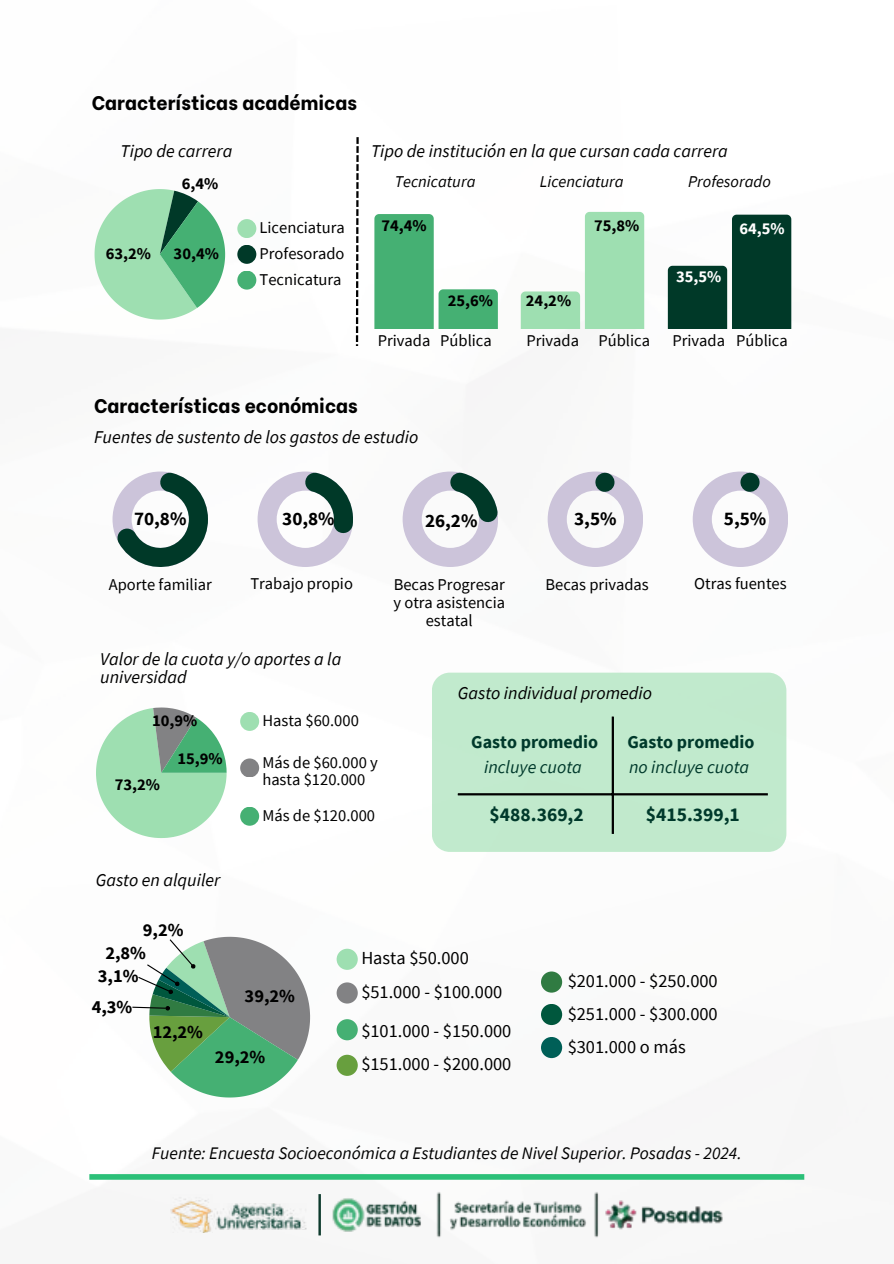
<style>
.page{position:relative;width:894px;height:1264px;background:#fff}
.page>*{position:absolute;margin:0;border:0;box-sizing:border-box;transform-origin:0 0}
.t1{font:800 19.5px "Be Vietnam";color:#000}
.t2{font:700 19.5px "Source Sans Pro";color:#00392b}
.t3{font:700 19.2px "Source Sans Pro";color:#000}
.t4{font:18.3px/33.6px "Source Sans Pro";color:#000}
.t5{font:700 18.3px/31px "Source Sans Pro";color:#000;text-align:center}
.t6{font:italic 18px/18px "Source Sans Pro";color:#000}
.t7{font:700 18px "Source Sans Pro";color:#00392b}
.t8{font:italic 18px "Source Sans Pro";color:#00392b}
.t9{font:italic 17.7px "Source Sans Pro";color:#000}
.t10{font:16.5px/25.8px "Source Sans Pro";color:#000;text-align:justify}
.t11{font:700 16.5px "Source Sans Pro";color:#000}
.t12{font:italic 16.5px "Source Sans Pro";color:#000}
.t13{font:700 16.5px "Source Sans Pro";color:#fff}
</style>
<div class="page">
<div style="left:89px;top:1174px;width:715px;height:5px;background:#2bc078"></div>
<img style="left:171px;top:1197px;width:41px;height:34px">
<img style="left:213px;top:1203px;width:93px;height:26px">
<img style="left:318px;top:1191px;width:282px;height:47px">
<img style="left:605px;top:1200px;width:117px;height:30px">
<hr style="left:318px;top:1194px;width:3px;height:41px;background:#0e3b2d">
<svg style="left:374px;top:214px;width:123px;height:115px"></svg>
<svg style="left:667px;top:215px;width:124px;height:113px"></svg>
<svg style="left:520px;top:212px;width:124px;height:117px"></svg>
<svg style="left:94px;top:189px;width:131px;height:130px"></svg>
<svg style="left:356px;top:137px;width:2px;height:209px"></svg>
<div style="left:237px;top:219px;width:19px;height:19px;background:#9edfb1;border-radius:50%"></div>
<div style="left:237px;top:245px;width:19px;height:19px;background:#003928;border-radius:50%"></div>
<div style="left:237px;top:270px;width:19px;height:19px;background:#45b073;border-radius:50%"></div>
<svg style="left:112px;top:471px;width:96px;height:96px"></svg>
<svg style="left:257px;top:471px;width:96px;height:96px"></svg>
<svg style="left:402px;top:471px;width:96px;height:96px"></svg>
<svg style="left:692px;top:471px;width:96px;height:96px"></svg>
<svg style="left:547px;top:471px;width:96px;height:96px"></svg>
<svg style="left:96px;top:707px;width:130px;height:131px"></svg>
<div style="left:240px;top:712px;width:19px;height:19px;background:#9edfb1;border-radius:50%"></div>
<div style="left:240px;top:758px;width:19px;height:19px;background:#828284;border-radius:50%"></div>
<div style="left:240px;top:806px;width:19px;height:19px;background:#45b073;border-radius:50%"></div>
<div style="left:336px;top:948px;width:21px;height:21px;background:#9edfb1;border-radius:50%"></div>
<div style="left:336px;top:982px;width:21px;height:21px;background:#828284;border-radius:50%"></div>
<div style="left:336px;top:1019px;width:21px;height:21px;background:#45b073;border-radius:50%"></div>
<div style="left:336px;top:1054px;width:21px;height:21px;background:#689f3e;border-radius:50%"></div>
<div style="left:541px;top:971px;width:21px;height:21px;background:#307b42;border-radius:50%"></div>
<div style="left:541px;top:1003px;width:21px;height:22px;background:#00573d;border-radius:50%"></div>
<div style="left:541px;top:1036px;width:21px;height:22px;background:#005f57;border-radius:50%"></div>
<svg style="left:132px;top:936px;width:178px;height:161px"></svg>
<div style="left:432px;top:672px;width:354px;height:180px;background:#c1eacd"></div>
<hr style="left:611px;top:716px;width:2px;height:118px;background:#000">
<hr style="left:457px;top:793px;width:310px;height:2px;background:#000">
<p class="t1" style="left:92px;top:87px;width:267px">Características académicas</p>
<p class="t6" style="left:120px;top:142px;width:113px">Tipo de carrera</p>
<p class="t11" style="left:182px;top:172px;width:38px">6,4%</p>
<p class="t11" style="left:106px;top:242px;width:47px">63,2%</p>
<p class="t11" style="left:173px;top:242px;width:47px">30,4%</p>
<p class="t10" style="left:259px;top:215px;width:87px">Licenciatura Profesorado Tecnicatura</p>
<p class="t6" style="left:371px;top:142px;width:358px">Tipo de institución en la que cursan cada carrera</p>
<p class="t12" style="left:394px;top:171px;width:82px">Tecnicatura</p>
<p class="t12" style="left:539px;top:171px;width:85px">Licenciatura</p>
<p class="t12" style="left:688px;top:171px;width:84px">Profesorado</p>
<p class="t11" style="left:381px;top:214px;width:47px">74,4%</p>
<p class="t10" style="left:377px;top:327px;width:54px">Privada</p>
<p class="t11" style="left:447px;top:289px;width:47px">25,6%</p>
<p class="t10" style="left:440px;top:327px;width:53px">Pública</p>
<p class="t11" style="left:594px;top:214px;width:47px">75,8%</p>
<p class="t11" style="left:526px;top:289px;width:47px">24,2%</p>
<p class="t10" style="left:526px;top:327px;width:125px">Privada Pública</p>
<p class="t13" style="left:676px;top:265px;width:47px">35,5%</p>
<p class="t13" style="left:739px;top:217px;width:47px">64,5%</p>
<p class="t10" style="left:672px;top:327px;width:117px">Privada Pública</p>
<p class="t1" style="left:94px;top:390px;width:265px">Características económicas</p>
<p class="t6" style="left:94px;top:427px;width:326px">Fuentes de sustento de los gastos de estudio</p>
<p class="t3" style="left:134px;top:506px;width:54px">70,8%</p>
<p class="t3" style="left:282px;top:506px;width:54px">30,8%</p>
<p class="t3" style="left:425px;top:507px;width:54px">26,2%</p>
<p class="t3" style="left:574px;top:506px;width:44px">3,5%</p>
<p class="t3" style="left:723px;top:506px;width:44px">5,5%</p>
<p class="t10" style="left:109px;top:571px;width:104px">Aporte familiar</p>
<p class="t10" style="left:250px;top:570px;width:104px">Trabajo propio</p>
<p class="t10" style="left:393px;top:575px;width:113px;line-height:18px;text-align:center">Becas Progresar y otra asistencia estatal</p>
<p class="t10" style="left:545px;top:571px;width:105px">Becas privadas</p>
<p class="t10" style="left:694px;top:570px;width:94px">Otras fuentes</p>
<p class="t6" style="left:100px;top:650px;width:242px">Valor de la cuota y/o aportes a la universidad</p>
<p class="t6" style="left:457px;top:683px;width:196px">Gasto individual promedio</p>
<p class="t11" style="left:152px;top:709px;width:47px">10,9%</p>
<p class="t11" style="left:115px;top:773px;width:47px">73,2%</p>
<p class="t11" style="left:177px;top:747px;width:47px">15,9%</p>
<p class="t6" style="left:96px;top:870px;width:126px">Gasto en alquiler</p>
<p class="t5" style="left:143px;top:914px;width:42px">9,2%</p>
<p class="t10" style="left:262px;top:707px;width:98px">Hasta $60.000</p>
<p class="t10" style="left:262px;top:754px;width:117px;line-height:16.8px">Más de $60.000 y hasta $120.000</p>
<p class="t10" style="left:262px;top:802px;width:114px">Más de $120.000</p>
<p class="t7" style="left:471px;top:730px;width:128px">Gasto promedio</p>
<p class="t8" style="left:484px;top:755px;width:99px">incluye cuota</p>
<p class="t7" style="left:627px;top:730px;width:128px">Gasto promedio</p>
<p class="t8" style="left:629px;top:755px;width:121px">no incluye cuota</p>
<p class="t2" style="left:489px;top:801px;width:96px">$488.369,2</p>
<p class="t2" style="left:645px;top:801px;width:96px">$415.399,1</p>
<p class="t5" style="left:105px;top:937px;width:42px">2,8%</p>
<p class="t5" style="left:92px;top:960px;width:48px">3,1%<br>4,3%</p>
<p class="t5" style="left:153px;top:1016px;width:52px">12,2%</p>
<p class="t5" style="left:244px;top:979px;width:52px">39,2%</p>
<p class="t5" style="left:215px;top:1041px;width:52px">29,2%</p>
<p class="t4" style="left:361px;top:941px;width:142px">Hasta $50.000 $51.000 - $100.000</p>
<p class="t4" style="left:361px;top:1013px;width:151px">$101.000 - $150.000 $151.000 - $200.000</p>
<p class="t4" style="left:567px;top:964px;width:151px;line-height:32.7px;text-align:justify">$201.000 - $250.000 $251.000 - $300.000 $301.000 o más</p>
<p class="t9" style="left:152px;top:1141px;width:591px">Fuente: Encuesta Socioeconómica a Estudiantes de Nivel Superior. Posadas - 2024.</p>
</div>
